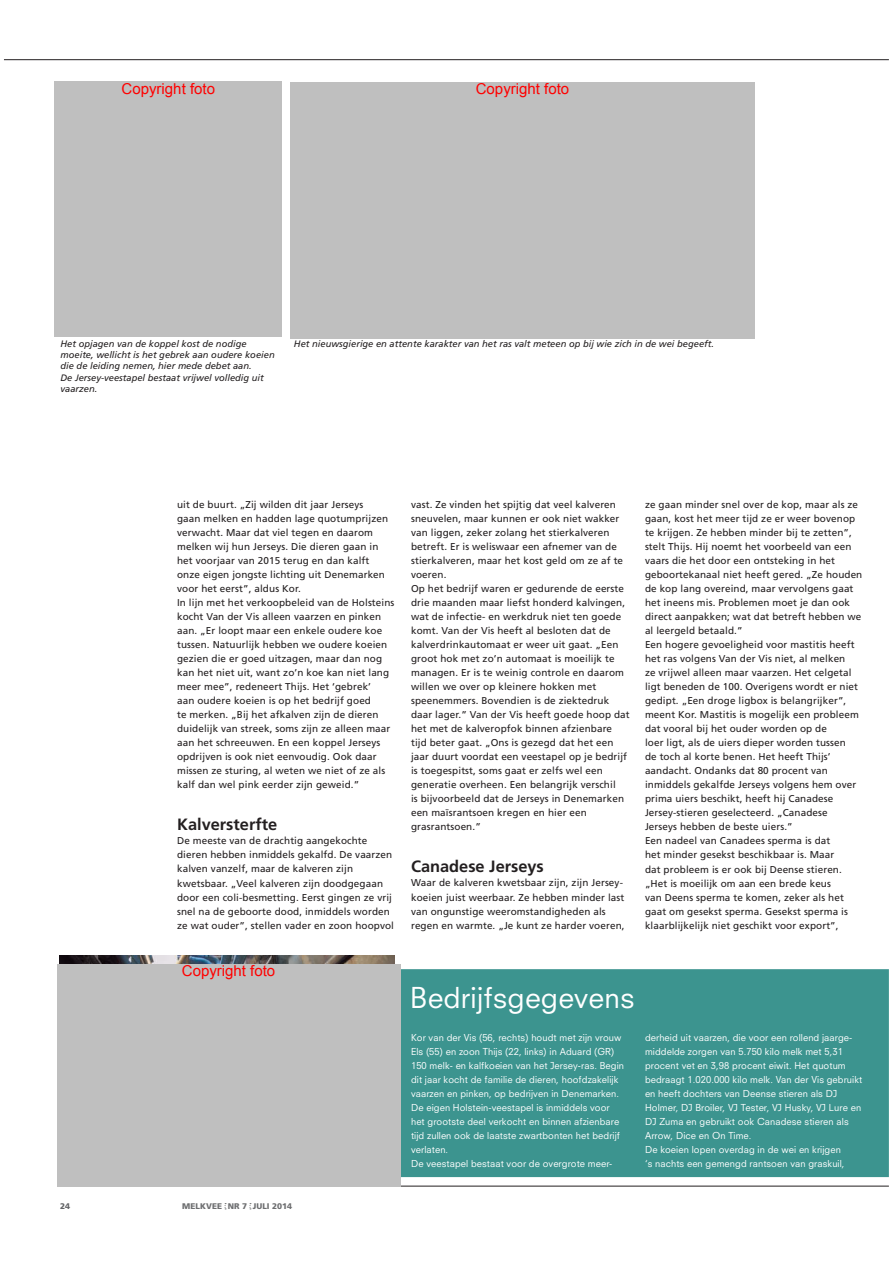
<style>
.page{position:relative;width:893px;height:1263px;background:#fff}
.page>*{position:absolute;margin:0;border:0;box-sizing:border-box;transform-origin:0 0}
.t1{font:28.05px "Neuzeit SLT Std";letter-spacing:.01em;color:#fff}
.t2{font:700 16.35px "Frutiger LT Std";color:#231f20}
.t3{font:15px "Arial";color:#f00}
.t4{font:9.9px/14.1px "Frutiger LT Std";letter-spacing:.01em;color:#231f20}
.t5{font:9.3px/14.1px "Neuzeit SLT Std";letter-spacing:.01em;color:#fff}
.t6{font:italic 9.3px/11.2px "Frutiger LT Std";color:#231f20}
.t7{font:900 8.25px "Frutiger LT Std";color:#6d6e70}
.t8{font:900 8.25px "Frutiger LT Std";color:#636466}
</style>
<div class="page">
<div style="left:400px;top:969px;width:489px;height:208px;background:#3c948f"></div>
<img style="left:59px;top:956px;width:336px;height:8px">
<hr style="left:4px;top:59px;width:885px;height:1px;background:#231f20">
<hr style="left:399px;top:1186px;width:490px;height:1px;background:#231f20">
<div style="left:54px;top:82px;width:228px;height:255px;background:#bfbfbf"></div>
<div style="left:290px;top:82px;width:465px;height:256px;background:#bfbfbf"></div>
<div style="left:57px;top:964px;width:343px;height:223px;background:#bfbfbf"></div>
<h3 class="t3" style="left:122px;top:78px;width:95px">Copyright foto</h3>
<h3 class="t3" style="left:476px;top:78px;width:95px">Copyright foto</h3>
<p class="t6" style="left:60px;top:339px;width:216px">Het opjagen van de koppel kost de nodige moeite, wellicht is het gebrek aan oudere koeien die de leiding nemen, hier mede debet aan.<br>De Jersey-veestapel bestaat vrijwel volledig uit vaarzen.</p>
<p class="t6" style="left:294px;top:339px;width:422px">Het nieuwsgierige en attente karakter van het ras valt meteen op bij wie zich in de wei begeeft.</p>
<p class="t4" style="left:177px;top:498px;width:219px">uit de buurt. „Zij wilden dit jaar Jerseys<br>gaan melken en hadden lage quotumprijzen verwacht. Maar dat viel tegen en daarom melken wij hun Jerseys. Die dieren gaan in het voorjaar van 2015 terug en dan kalft onze eigen jongste lichting uit Denemarken voor het eerst”, aldus Kor.<br>In lijn met het verkoopbeleid van de Holsteins kocht Van der Vis alleen vaarzen en pinken aan. „Er loopt maar een enkele oudere koe tussen. Natuurlijk hebben we oudere koeien gezien die er goed uitzagen, maar dan nog kan het niet uit, want zo’n koe kan niet lang meer mee”, redeneert Thijs. Het ‘gebrek’<br>aan oudere koeien is op het bedrijf goed<br>te merken. „Bij het afkalven zijn de dieren duidelijk van streek, soms zijn ze alleen maar aan het schreeuwen. En een koppel Jerseys opdrijven is ook niet eenvoudig. Ook daar missen ze sturing, al weten we niet of ze als kalf dan wel pink eerder zijn geweid.”</p>
<h2 class="t2" style="left:177px;top:818px;width:102px">Kalversterfte</h2>
<p class="t4" style="left:177px;top:834px;width:218px">De meeste van de drachtig aangekochte dieren hebben inmiddels gekalfd. De vaarzen kalven vanzelf, maar de kalveren zijn kwetsbaar. „Veel kalveren zijn doodgegaan door een coli-besmetting. Eerst gingen ze vrij snel na de geboorte dood, inmiddels worden ze wat ouder”, stellen vader en zoon hoopvol</p>
<h3 class="t3" style="left:182px;top:961px;width:95px">Copyright foto</h3>
<p class="t8" style="left:60px;top:1203px;width:12px">24</p>
<p class="t7" style="left:182px;top:1203px;width:112px">MELKVEE NR 7 JULI 2014</p>
<p class="t4" style="left:411px;top:498px;width:220px">vast. Ze vinden het spijtig dat veel kalveren sneuvelen, maar kunnen er ook niet wakker van liggen, zeker zolang het stierkalveren betreft. Er is weliswaar een afnemer van de stierkalveren, maar het kost geld om ze af te voeren.<br>Op het bedrijf waren er gedurende de eerste drie maanden maar liefst honderd kalvingen, wat de infectie- en werkdruk niet ten goede komt. Van der Vis heeft al besloten dat de kalverdrinkautomaat er weer uit gaat. „Een groot hok met zo’n automaat is moeilijk te managen. Er is te weinig controle en daarom willen we over op kleinere hokken met speenemmers. Bovendien is de ziektedruk daar lager.” Van der Vis heeft goede hoop dat het met de kalveropfok binnen afzienbare tijd beter gaat. „Ons is gezegd dat het een jaar duurt voordat een veestapel op je bedrijf is toegespitst, soms gaat er zelfs wel een generatie overheen. Een belangrijk verschil<br>is bijvoorbeeld dat de Jerseys in Denemarken een maïsrantsoen kregen en hier een grasrantsoen.”</p>
<h2 class="t2" style="left:411px;top:860px;width:134px">Canadese Jerseys</h2>
<p class="t4" style="left:411px;top:876px;width:215px">Waar de kalveren kwetsbaar zijn, zijn Jersey&shy;koeien juist weerbaar. Ze hebben minder last van ongunstige weeromstandigheden als regen en warmte. „Je kunt ze harder voeren,</p>
<p class="t4" style="left:645px;top:498px;width:219px">ze gaan minder snel over de kop, maar als ze gaan, kost het meer tijd ze er weer bovenop te krijgen. Ze hebben minder bij te zetten”, stelt Thijs. Hij noemt het voorbeeld van een vaars die het door een ontsteking in het geboortekanaal niet heeft gered. „Ze houden de kop lang overeind, maar vervolgens gaat het ineens mis. Problemen moet je dan ook direct aanpakken; wat dat betreft hebben we al leergeld betaald.”<br>Een hogere gevoeligheid voor mastitis heeft het ras volgens Van der Vis niet, al melken<br>ze vrijwel alleen maar vaarzen. Het celgetal ligt beneden de 100. Overigens wordt er niet gedipt. „Een droge ligbox is belangrijker”, meent Kor. Mastitis is mogelijk een probleem dat vooral bij het ouder worden op de<br>loer ligt, als de uiers dieper worden tussen<br>de toch al korte benen. Het heeft Thijs’ aandacht. Ondanks dat 80 procent van inmiddels gekalfde Jerseys volgens hem over prima uiers beschikt, heeft hij Canadese Jersey-stieren geselecteerd. „Canadese<br>Jerseys hebben de beste uiers.”<br>Een nadeel van Canadees sperma is dat<br>het minder gesekst beschikbaar is. Maar<br>dat probleem is er ook bij Deense stieren. „Het is moeilijk om aan een brede keus<br>van Deens sperma te komen, zeker als het gaat om gesekst sperma. Gesekst sperma is klaarblijkelijk niet geschikt voor export”,</p>
<h1 class="t1" style="left:410px;top:987px;width:226px">Bedrijfsgegevens</h1>
<p class="t5" style="left:411px;top:1031px;width:215px">Kor van der Vis (56, rechts) houdt met zijn vrouw Els (55) en zoon Thijs (22, links) in Aduard (GR)<br>150 melk- en kalfkoeien van het Jersey-ras. Begin dit jaar kocht de familie de dieren, hoofdzakelijk vaarzen en pinken, op bedrijven in Denemarken.<br>De eigen Holstein-veestapel is inmiddels voor het grootste deel verkocht en binnen afzienbare tijd zullen ook de laatste zwartbonten het bedrijf verlaten.<br>De veestapel bestaat voor de overgrote meer-</p>
<p class="t5" style="left:645px;top:1031px;width:219px">derheid uit vaarzen, die voor een rollend jaarge&shy;middelde zorgen van 5.750 kilo melk met 5,31 procent vet en 3,98 procent eiwit. Het quotum bedraagt 1.020.000 kilo melk. Van der Vis gebruikt en heeft dochters van Deense stieren als DJ Holmer, DJ Broiler, VJ Tester, VJ Husky, VJ Lure en DJ Zuma en gebruikt ook Canadese stieren als Arrow, Dice en On Time.<br>De koeien lopen overdag in de wei en krijgen<br>‘s nachts een gemengd rantsoen van graskuil,</p>
</div>
